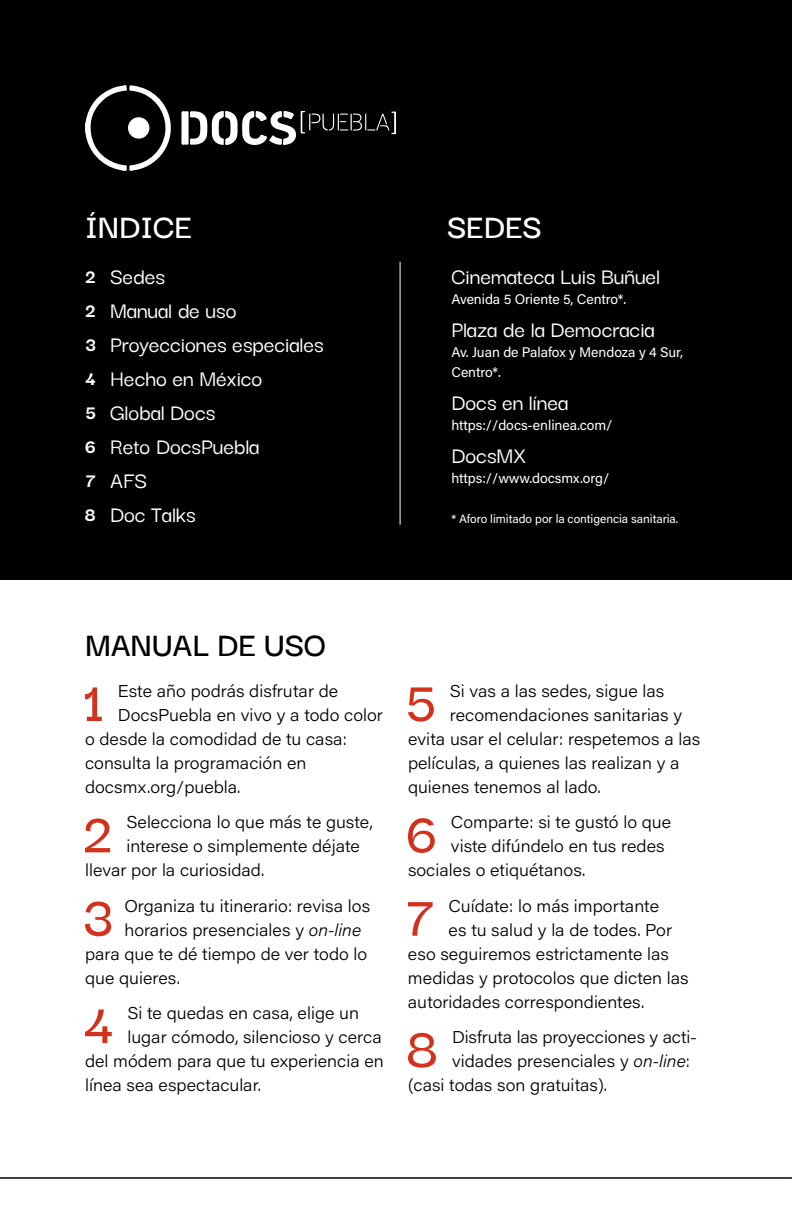
<style>
.page{position:relative;width:792px;height:1224px;background:#fff}
.page>*{position:absolute;margin:0;border:0;box-sizing:border-box;transform-origin:0 0}
.t1{font:600 59.6px "Darker Grotesque";color:#d4311d}
.t2{font:600 36px "Darker Grotesque";letter-spacing:-.005em;color:#000}
.t3{font:600 36px "Darker Grotesque";letter-spacing:-.005em;color:#fff}
.t4{font:500 24px/34px "Darker Grotesque";letter-spacing:-.005em;color:#fff}
.t5{font:800 20px/34px "Darker Grotesque";color:#fff;text-align:justify}
.t6{font:17px "Acumin Variable Concept";letter-spacing:.045em;color:#000}
.t7{font:14px/20px "Acumin Variable Concept";letter-spacing:.015em;color:#fff}
.t8{font:12px "Acumin Variable Concept";letter-spacing:.015em;color:#fff}
</style>
<div class="page">
<div style="left:0;top:0;width:792px;height:579px;background:#000"></div>
<hr style="left:400px;top:262px;width:1px;height:263px;background:#fff">
<svg style="left:85px;top:85px;width:86px;height:86px"></svg>
<div style="left:128px;top:117px;width:22px;height:22px;background:#fff;border-radius:50%"></div>
<svg style="left:181px;top:111px;width:215px;height:34px"></svg>
<hr style="left:0;top:1177px;width:792px;height:2px;background:#000">
<h2 class="t3" style="left:85px;top:200px;width:109px">ÍNDICE</h2>
<h2 class="t3" style="left:447px;top:200px;width:96px">SEDES</h2>
<p class="t5" style="left:85px;top:258px;width:13px">2<br>2<br>3<br>4<br>5<br>6<br>7<br>8</p>
<h3 class="t4" style="left:110px;top:258px;width:215px">Sedes<br>Manual de uso<br>Proyecciones especiales<br>Hecho en México<br>Global Docs<br>Reto DocsPuebla<br>AFS<br>Doc Talks</h3>
<h3 class="t4" style="left:451px;top:258px;width:210px">Cinemateca Luis Buñuel</h3>
<p class="t7" style="left:451px;top:289px;width:176px">Avenida 5 Oriente 5, Centro*.</p>
<h3 class="t4" style="left:451px;top:311px;width:205px">Plaza de la Democracia</h3>
<p class="t7" style="left:451px;top:342px;width:233px">Av. Juan de Palafox y Mendoza y 4 Sur,<br>Centro*.</p>
<h3 class="t4" style="left:451px;top:384px;width:118px">Docs en línea</h3>
<p class="t7" style="left:451px;top:415px;width:162px">https://docs-enlinea.com/</p>
<h3 class="t4" style="left:451px;top:437px;width:77px">DocsMX</h3>
<p class="t7" style="left:451px;top:468px;width:159px">https://www.docsmx.org/</p>
<p class="t8" style="left:451px;top:511px;width:228px">* Aforo limitado por la contigencia sanitaria.</p>
<h2 class="t2" style="left:85px;top:618px;width:242px">MANUAL DE USO</h2>
<h1 class="t1" style="left:83px;top:658px;width:23px">1</h1>
<p class="t6" style="left:118px;top:679px;width:221px">Este año podrás disfrutar de</p>
<p class="t6" style="left:118px;top:703px;width:266px">DocsPuebla en vivo y a todo color</p>
<p class="t6" style="left:85px;top:727px;width:263px">o desde la comodidad de tu casa:</p>
<p class="t6" style="left:85px;top:751px;width:222px">consulta la programación en</p>
<p class="t6" style="left:85px;top:775px;width:157px">docsmx.org/puebla.</p>
<h1 class="t1" style="left:83px;top:789px;width:32px">2</h1>
<p class="t6" style="left:126px;top:811px;width:247px">Selecciona lo que más te guste,</p>
<p class="t6" style="left:126px;top:835px;width:234px">interese o simplemente déjate</p>
<p class="t6" style="left:85px;top:859px;width:180px">llevar por la curiosidad.</p>
<h1 class="t1" style="left:83px;top:873px;width:32px">3</h1>
<p class="t6" style="left:124px;top:894px;width:246px">Organiza tu itinerario: revisa los</p>
<p class="t6" style="left:124px;top:918px;width:238px">horarios presenciales y on-line</p>
<p class="t6" style="left:85px;top:942px;width:283px">para que te dé tiempo de ver todo lo</p>
<p class="t6" style="left:85px;top:966px;width:96px">que quieres.</p>
<h1 class="t1" style="left:83px;top:980px;width:32px">4</h1>
<p class="t6" style="left:127px;top:1001px;width:232px">Si te quedas en casa, elige un</p>
<p class="t6" style="left:127px;top:1025px;width:255px">lugar cómodo, silencioso y cerca</p>
<p class="t6" style="left:85px;top:1049px;width:300px">del módem para que tu experiencia en</p>
<p class="t6" style="left:85px;top:1073px;width:177px">línea sea espectacular.</p>
<h1 class="t1" style="left:405px;top:658px;width:32px">5</h1>
<p class="t6" style="left:450px;top:679px;width:215px">Si vas a las sedes, sigue las</p>
<p class="t6" style="left:450px;top:703px;width:233px">recomendaciones sanitarias y</p>
<p class="t6" style="left:408px;top:727px;width:293px">evita usar el celular: respetemos a las</p>
<p class="t6" style="left:408px;top:751px;width:272px">películas, a quienes las realizan y a</p>
<p class="t6" style="left:408px;top:775px;width:194px">quienes tenemos al lado.</p>
<h1 class="t1" style="left:405px;top:789px;width:34px">6</h1>
<p class="t6" style="left:451px;top:811px;width:221px">Comparte: si te gustó lo que</p>
<p class="t6" style="left:451px;top:835px;width:214px">viste difúndelo en tus redes</p>
<p class="t6" style="left:408px;top:859px;width:179px">sociales o etiquétanos.</p>
<h1 class="t1" style="left:405px;top:873px;width:31px">7</h1>
<p class="t6" style="left:449px;top:894px;width:211px">Cuídate: lo más importante</p>
<p class="t6" style="left:449px;top:918px;width:224px">es tu salud y la de todes. Por</p>
<p class="t6" style="left:408px;top:942px;width:261px">eso seguiremos estrictamente las</p>
<p class="t6" style="left:408px;top:966px;width:281px">medidas y protocolos que dicten las</p>
<p class="t6" style="left:408px;top:990px;width:237px">autoridades correspondientes.</p>
<h1 class="t1" style="left:406px;top:1004px;width:34px">8</h1>
<p class="t6" style="left:452px;top:1025px;width:246px">Disfruta las proyecciones y acti-</p>
<p class="t6" style="left:452px;top:1049px;width:239px">vidades presenciales y on-line:</p>
<p class="t6" style="left:408px;top:1073px;width:200px">(casi todas son gratuitas).</p>
</div>
